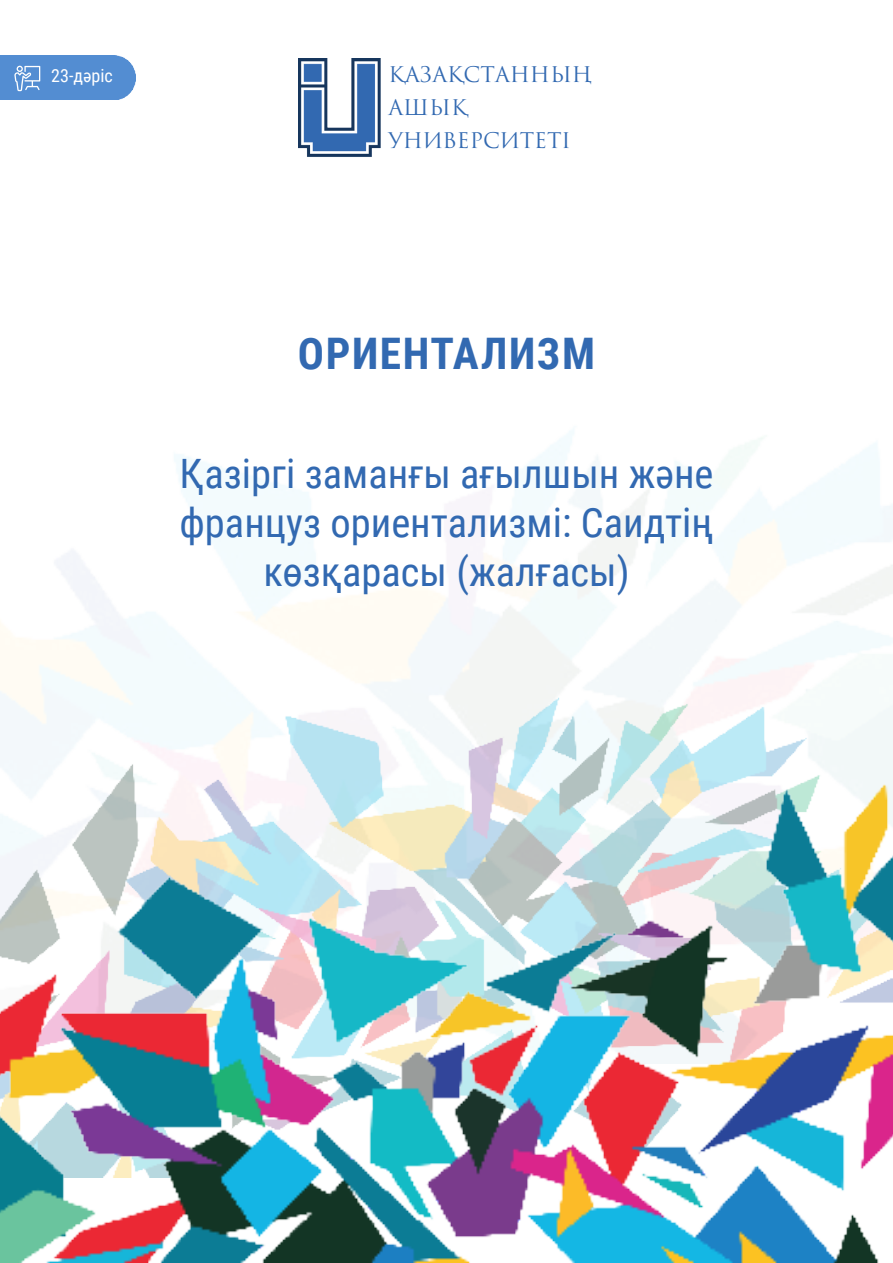
<style>
.page{position:relative;width:893px;height:1263px;background:#fff}
.page>*{position:absolute;margin:0;border:0;box-sizing:border-box;transform-origin:0 0}
.t1{font:700 43.5px "Roboto Condensed";letter-spacing:.035em;color:#3269b1}
.t2{font:40.5px/48.6px "Roboto Condensed";color:#3269b1;text-align:center}
.t3{font:21px "Trajan Pro 3";color:#3269b1}
.t4{font:18px "Roboto Condensed";color:#fff}
</style>
<div class="page">
<img style="left:0;top:429px;width:893px;height:634px">
<img style="left:0;top:696px;width:892px;height:33px">
<img style="left:0;top:729px;width:892px;height:534px">
<div style="left:0;top:55px;width:136px;height:45px;background:#538dd2"></div>
<svg style="left:14px;top:66px;width:26px;height:25px"></svg>
<img style="left:298px;top:58px;width:82px;height:99px">
<p class="t4" style="left:51px;top:63px;width:63px">23-дәріс</p>
<p class="t3" style="left:389px;top:60px;width:205px">ҚАЗАҚСТАННЫҢ</p>
<p class="t3" style="left:389px;top:93px;width:81px">АШЫҚ</p>
<p class="t3" style="left:389px;top:126px;width:184px">УНИВЕРСИТЕТІ</p>
<p class="t1" style="left:298px;top:323px;width:299px">ОРИЕНТАЛИЗМ</p>
<p class="t2" style="left:179px;top:448px;width:536px">Қазіргі заманғы ағылшын және француз ориентализмі: Саидтің көзқарасы (жалғасы)</p>
</div>
